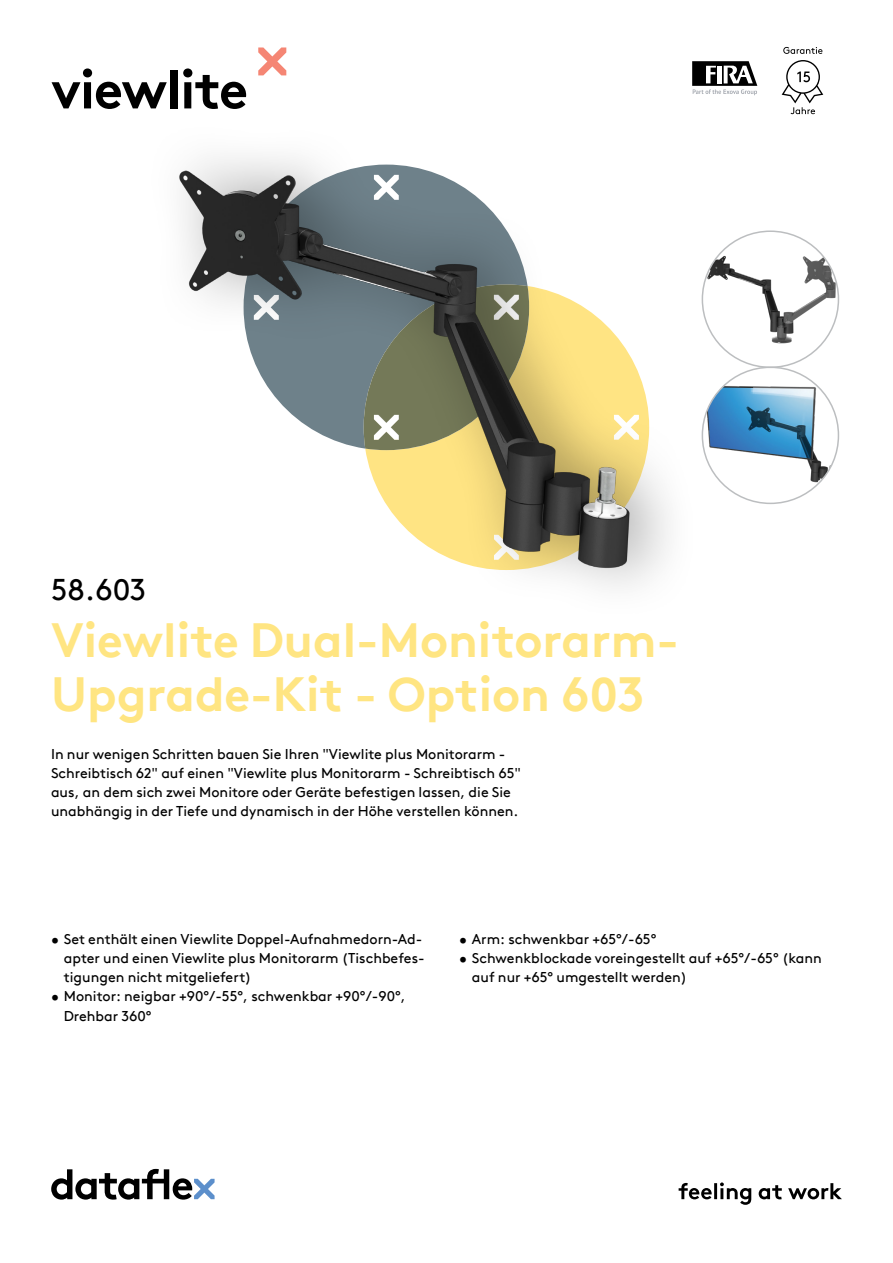
<style>
.page{position:relative;width:893px;height:1263px;background:#fff}
.page>*{position:absolute;margin:0;border:0;box-sizing:border-box;transform-origin:0 0}
.hoofdstuk{font:700 54px "Brown Pro TT";letter-spacing:-.02em;color:#000}
.productnaam{font:700 48px/54px "Brown Pro TT";color:#ffe582}
.productnummer{font:30px "Brown Pro TT";color:#000}
.omschrijving{font:14.25px/19.2px "Brown Pro TT";color:#000}
</style>
<div class="page">
<svg style="left:51px;top:1169px;width:164px;height:30px"></svg>
<svg style="left:679px;top:1182px;width:163px;height:23px"></svg>
<svg style="left:258px;top:47px;width:28px;height:28px"></svg>
<img style="left:702px;top:231px;width:136px;height:136px;border-radius:68px">
<img style="left:702px;top:367px;width:136px;height:136px;border-radius:68px">
<img style="left:179px;top:157px;width:462px;height:430px">
<svg style="left:692px;top:61px;width:65px;height:34px"></svg>
<svg style="left:783px;top:47px;width:39px;height:7px"></svg>
<svg style="left:782px;top:60px;width:41px;height:54px"></svg>
<p class="hoofdstuk" style="left:51px;top:46px;width:198px">viewlite</p>
<p class="productnummer" style="left:51px;top:566px;width:97px">58.603</p>
<p class="productnaam" style="left:51px;top:608px;width:629px">Viewlite Dual-Monitorarm-<br>Upgrade-Kit - Option 603</p>
<p class="omschrijving" style="left:51px;top:743px;width:472px">In nur wenigen Schritten bauen Sie Ihren "Viewlite plus Monitorarm - Schreibtisch 62" auf einen "Viewlite plus Monitorarm - Schreibtisch 65" aus, an dem sich zwei Monitore oder Geräte befestigen lassen, die Sie unabhängig in der Tiefe und dynamisch in der Höhe verstellen können.</p>
<p class="omschrijving" style="left:64px;top:928px;width:362px;text-indent:-13px">• Set enthält einen Viewlite Doppel-Aufnahmedorn-Ad&shy;apter und einen Viewlite plus Monitorarm (Tischbefes&shy;tigungen nicht mitgeliefert)</p>
<p class="omschrijving" style="left:64px;top:986px;width:343px;text-indent:-13px">• Monitor: neigbar +90°/-55°, schwenkbar +90°/-90°,<br>Drehbar 360°</p>
<p class="omschrijving" style="left:459px;top:928px;width:199px">• Arm: schwenkbar +65°/-65°</p>
<p class="omschrijving" style="left:472px;top:947px;width:351px;text-indent:-13px">• Schwenkblockade voreingestellt auf +65°/-65° (kann auf nur +65° umgestellt werden)</p>
</div>
